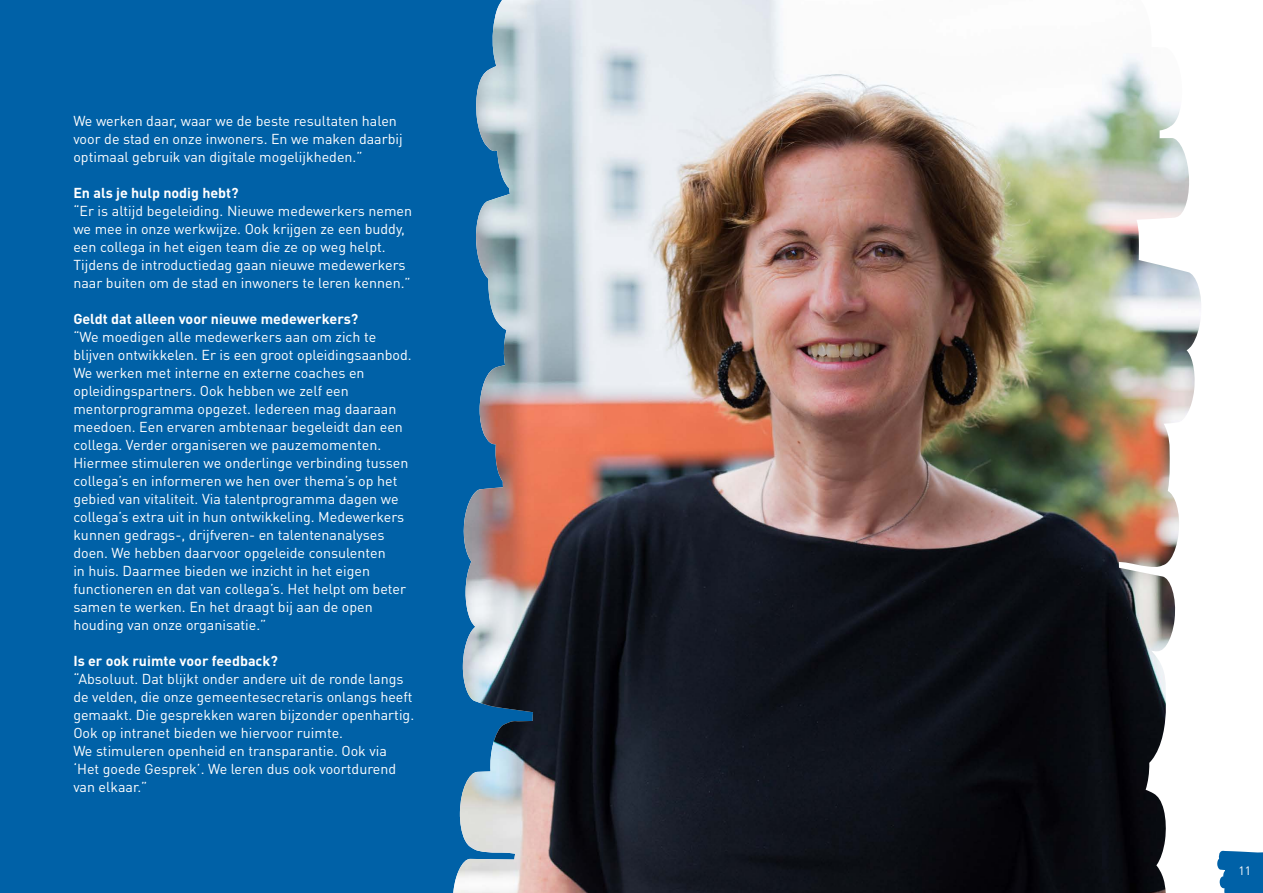
<style>
.page{position:relative;width:1263px;height:893px;background:#fff}
.page>*{position:absolute;margin:0;border:0;box-sizing:border-box;transform-origin:0 0}
.t1{font:14.25px/18px "DIN Pro";color:#fff}
.t2{font:700 14.25px "DIN Pro";color:#fff}
.t3{font:12px "DIN Pro";color:#fff}
</style>
<div class="page">
<div style="left:0;top:0;width:604px;height:893px;background:#0061a7"></div>
<img style="left:453px;top:0;width:748px;height:893px">
<svg style="left:1217px;top:850px;width:46px;height:43px;background:#1d73b1"></svg>
<p class="t1" style="left:73px;top:111px;width:331px">We werken daar, waar we de beste resultaten halen voor de stad en onze inwoners. En we maken daarbij optimaal gebruik van digitale mogelijkheden.”</p>
<p class="t2" style="left:73px;top:183px;width:167px">En als je hulp nodig hebt?</p>
<p class="t1" style="left:73px;top:201px;width:340px">“Er is altijd begeleiding. Nieuwe medewerkers nemen we mee in onze werkwijze. Ook krijgen ze een buddy, een collega in het eigen team die ze op weg helpt.<br>Tijdens de introductiedag gaan nieuwe medewerkers naar buiten om de stad en inwoners te leren kennen.”</p>
<p class="t2" style="left:73px;top:309px;width:286px">Geldt dat alleen voor nieuwe medewerkers?</p>
<p class="t1" style="left:73px;top:327px;width:340px">“We moedigen alle medewerkers aan om zich te blijven ontwikkelen. Er is een groot opleidingsaanbod.<br>We werken met interne en externe coaches en opleidingspartners. Ook hebben we zelf een mentorprogramma opgezet. Iedereen mag daaraan meedoen. Een ervaren ambtenaar begeleidt dan een collega. Verder organiseren we pauzemomenten.<br>Hiermee stimuleren we onderlinge verbinding tussen collega’s en informeren we hen over thema’s op het gebied van vitaliteit. Via talentprogramma dagen we collega’s extra uit in hun ontwikkeling. Medewerkers kunnen gedrags-, drijfveren- en talentenanalyses doen. We hebben daarvoor opgeleide consulenten<br>in huis. Daarmee bieden we inzicht in het eigen functioneren en dat van collega’s. Het helpt om beter samen te werken. En het draagt bij aan de open houding van onze organisatie.”</p>
<p class="t2" style="left:73px;top:651px;width:206px">Is er ook ruimte voor feedback?</p>
<p class="t1" style="left:73px;top:669px;width:342px">“Absoluut. Dat blijkt onder andere uit de ronde langs de velden, die onze gemeentesecretaris onlangs heeft gemaakt. Die gesprekken waren bijzonder openhartig.<br>Ook op intranet bieden we hiervoor ruimte.<br>We stimuleren openheid en transparantie. Ook via ‘Het goede Gesprek’. We leren dus ook voortdurend van elkaar.”</p>
<p class="t3" style="left:1238px;top:862px;width:14px">11</p>
</div>
